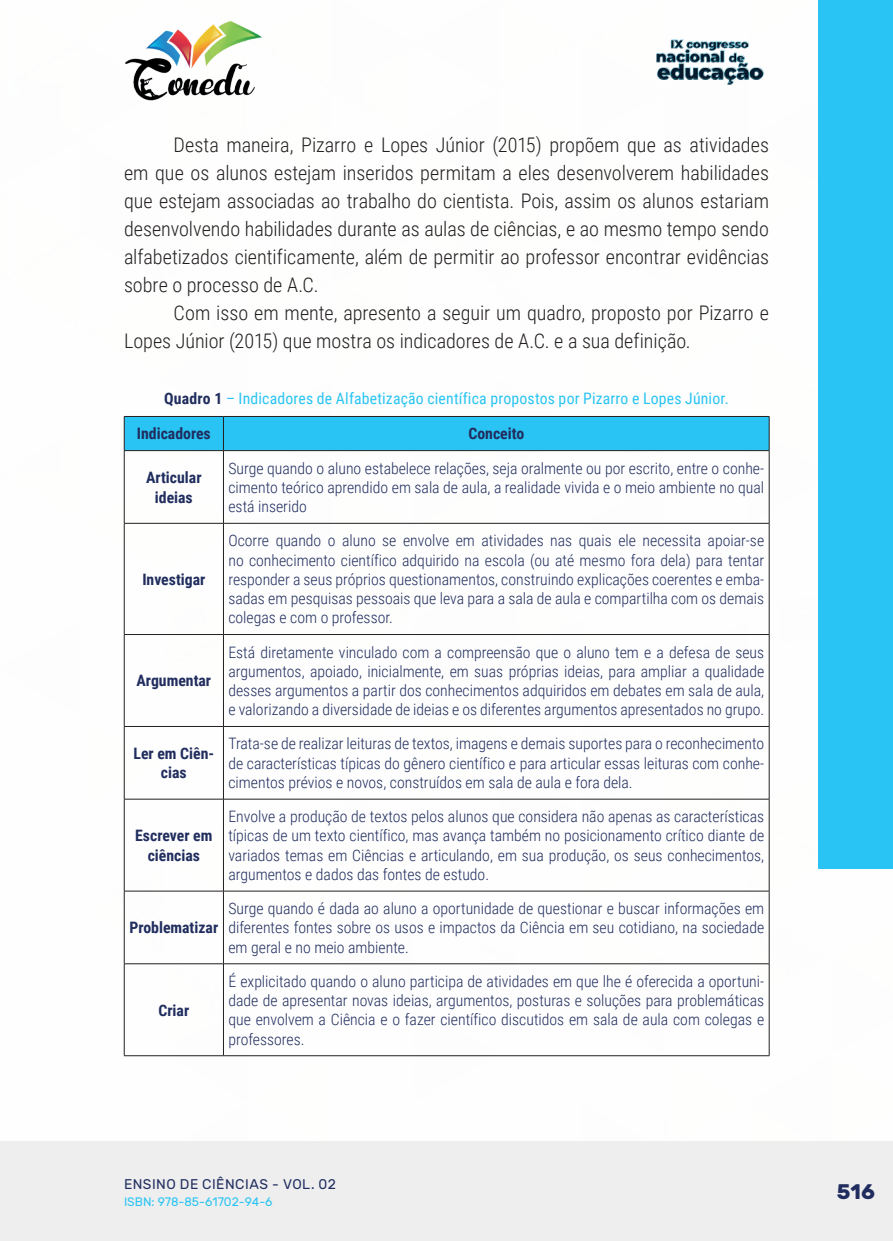
<style>
.page{position:relative;width:893px;height:1241px;background:#fff}
.page>*{position:absolute;margin:0;border:0;box-sizing:border-box;transform-origin:0 0}
.t1{font:700 21px "Rubik";color:#202d5e}
._9_CORPO{font:300 20.12px/28px "Roboto Condensed";color:#231f20;text-align:justify}
._20_CELULAS{font:300 15.75px/19.2px "Roboto Condensed";color:#202d5e;text-align:justify}
._20_CELULAS-2{font:700 15.75px/19.2px "Roboto Condensed";color:#202d5e;text-align:center}
._14_LEGENDAS{font:15.75px "Roboto Condensed";letter-spacing:.01em;color:#29c4f3}
.t2{font:14px "Rubik";letter-spacing:.035em;color:#202d5e}
.t3{font:12.25px "Rubik";color:#29c4f3}
.s1{font-weight:700;color:#202d5e}
</style>
<div class="page">
<div style="left:0;top:1141px;width:893px;height:99px;background:#eeeeef"></div>
<div style="left:819px;top:0;width:74px;height:868px;background:#29c4f3"></div>
<img style="left:125px;top:20px;width:137px;height:81px">
<img style="left:656px;top:39px;width:108px;height:46px">
<div style="left:125px;top:417px;width:644px;height:33px;background:#29c4f3"></div>
<hr style="left:124px;top:416px;width:99px;height:1px;background:#231f20">
<hr style="left:124px;top:416px;width:1px;height:34px;background:#231f20">
<hr style="left:223px;top:416px;width:546px;height:1px;background:#231f20">
<hr style="left:223px;top:416px;width:1px;height:34px;background:#231f20">
<hr style="left:769px;top:416px;width:1px;height:34px;background:#231f20">
<hr style="left:124px;top:450px;width:99px;height:1px;background:#231f20">
<hr style="left:124px;top:451px;width:1px;height:72px;background:#231f20">
<hr style="left:223px;top:450px;width:546px;height:1px;background:#231f20">
<hr style="left:223px;top:451px;width:1px;height:72px;background:#231f20">
<hr style="left:769px;top:451px;width:1px;height:72px;background:#231f20">
<hr style="left:124px;top:523px;width:99px;height:1px;background:#231f20">
<hr style="left:124px;top:523px;width:1px;height:111px;background:#231f20">
<hr style="left:223px;top:523px;width:546px;height:1px;background:#231f20">
<hr style="left:223px;top:523px;width:1px;height:111px;background:#231f20">
<hr style="left:769px;top:523px;width:1px;height:111px;background:#231f20">
<hr style="left:124px;top:634px;width:99px;height:1px;background:#231f20">
<hr style="left:124px;top:634px;width:1px;height:92px;background:#231f20">
<hr style="left:223px;top:634px;width:546px;height:1px;background:#231f20">
<hr style="left:223px;top:634px;width:1px;height:92px;background:#231f20">
<hr style="left:769px;top:634px;width:1px;height:92px;background:#231f20">
<hr style="left:124px;top:726px;width:99px;height:1px;background:#231f20">
<hr style="left:124px;top:726px;width:1px;height:72px;background:#231f20">
<hr style="left:223px;top:726px;width:546px;height:1px;background:#231f20">
<hr style="left:223px;top:726px;width:1px;height:72px;background:#231f20">
<hr style="left:769px;top:726px;width:1px;height:72px;background:#231f20">
<hr style="left:124px;top:798px;width:99px;height:1px;background:#231f20">
<hr style="left:124px;top:799px;width:1px;height:91px;background:#231f20">
<hr style="left:223px;top:798px;width:546px;height:1px;background:#231f20">
<hr style="left:223px;top:799px;width:1px;height:91px;background:#231f20">
<hr style="left:769px;top:799px;width:1px;height:91px;background:#231f20">
<hr style="left:124px;top:890px;width:99px;height:1px;background:#231f20">
<hr style="left:124px;top:891px;width:1px;height:72px;background:#231f20">
<hr style="left:223px;top:890px;width:546px;height:1px;background:#231f20">
<hr style="left:223px;top:891px;width:1px;height:72px;background:#231f20">
<hr style="left:769px;top:891px;width:1px;height:72px;background:#231f20">
<hr style="left:124px;top:963px;width:99px;height:1px;background:#231f20">
<hr style="left:124px;top:963px;width:1px;height:92px;background:#231f20">
<hr style="left:223px;top:963px;width:546px;height:1px;background:#231f20">
<hr style="left:223px;top:963px;width:1px;height:92px;background:#231f20">
<hr style="left:769px;top:963px;width:1px;height:92px;background:#231f20">
<hr style="left:124px;top:1055px;width:99px;height:1px;background:#231f20">
<hr style="left:223px;top:1055px;width:546px;height:1px;background:#231f20">
<p class="_9_CORPO" style="left:124px;top:130px;width:646px;text-indent:50px">Desta maneira, Pizarro e Lopes Júnior (2015) propõem que as atividades em que os alunos estejam inseridos permitam a eles desenvolverem habilidades que estejam associadas ao trabalho do cientista. Pois, assim os alunos estariam desenvolvendo habilidades durante as aulas de ciências, e ao mesmo tempo sendo alfabetizados cientificamente, além de permitir ao professor encontrar evidências sobre o processo de A.C.</p>
<p class="_9_CORPO" style="left:124px;top:298px;width:646px;text-indent:50px">Com isso em mente, apresento a seguir um quadro, proposto por Pizarro e<br>Lopes Júnior (2015) que mostra os indicadores de A.C. e a sua definição.</p>
<p class="_14_LEGENDAS" style="left:164px;top:387px;width:566px"><span class="s1">Quadro 1</span> – Indicadores de Alfabetização científica propostos por Pizarro e Lopes Júnior.</p>
<p class="_20_CELULAS-2" style="left:137px;top:423px;width:75px">Indicadores</p>
<p class="_20_CELULAS-2" style="left:468px;top:423px;width:57px">Conceito</p>
<p class="_20_CELULAS-2" style="left:146px;top:467px;width:57px">Articular ideias</p>
<p class="_20_CELULAS" style="left:228px;top:457px;width:537px">Surge quando o aluno estabelece relações, seja oralmente ou por escrito, entre o conhe&shy;cimento teórico aprendido em sala de aula, a realidade vivida e o meio ambiente no qual está inserido</p>
<p class="_20_CELULAS-2" style="left:142px;top:569px;width:65px">Investigar</p>
<p class="_20_CELULAS-2" style="left:137px;top:670px;width:76px">Argumentar</p>
<p class="_20_CELULAS" style="left:228px;top:530px;width:537px">Ocorre quando o aluno se envolve em atividades nas quais ele necessita apoiar-se no conhecimento científico adquirido na escola (ou até mesmo fora dela) para tentar responder a seus próprios questionamentos, construindo explicações coerentes e emba&shy;sadas em pesquisas pessoais que leva para a sala de aula e compartilha com os demais colegas e com o professor.</p>
<p class="_20_CELULAS" style="left:228px;top:641px;width:537px">Está diretamente vinculado com a compreensão que o aluno tem e a defesa de seus argumentos, apoiado, inicialmente, em suas próprias ideias, para ampliar a qualidade desses argumentos a partir dos conhecimentos adquiridos em debates em sala de aula, e valorizando a diversidade de ideias e os diferentes argumentos apresentados no grupo.</p>
<p class="_20_CELULAS-2" style="left:133px;top:743px;width:82px">Ler em Ciên&shy;cias</p>
<p class="_20_CELULAS" style="left:228px;top:733px;width:537px">Trata-se de realizar leituras de textos, imagens e demais suportes para o reconhecimento de características típicas do gênero científico e para articular essas leituras com conhe&shy;cimentos prévios e novos, construídos em sala de aula e fora dela.</p>
<p class="_20_CELULAS-2" style="left:135px;top:825px;width:79px">Escrever em ciências</p>
<p class="_20_CELULAS" style="left:228px;top:806px;width:537px">Envolve a produção de textos pelos alunos que considera não apenas as características típicas de um texto científico, mas avança também no posicionamento crítico diante de variados temas em Ciências e articulando, em sua produção, os seus conhecimentos, argumentos e dados das fontes de estudo.</p>
<p class="_20_CELULAS-2" style="left:129px;top:917px;width:90px">Problematizar</p>
<p class="_20_CELULAS-2" style="left:158px;top:999px;width:32px">Criar</p>
<p class="_20_CELULAS" style="left:228px;top:898px;width:537px">Surge quando é dada ao aluno a oportunidade de questionar e buscar informações em diferentes fontes sobre os usos e impactos da Ciência em seu cotidiano, na sociedade em geral e no meio ambiente.</p>
<p class="_20_CELULAS" style="left:228px;top:970px;width:537px">É explicitado quando o aluno participa de atividades em que lhe é oferecida a oportuni&shy;dade de apresentar novas ideias, argumentos, posturas e soluções para problemáticas que envolvem a Ciência e o fazer científico discutidos em sala de aula com colegas e professores.</p>
<p class="t2" style="left:124px;top:1175px;width:213px">ENSINO DE CIÊNCIAS - VOL. 02</p>
<p class="t3" style="left:124px;top:1194px;width:150px">ISBN: 978-85-61702-94-6</p>
<h1 class="t1" style="left:837px;top:1179px;width:40px">516</h1>
</div>
